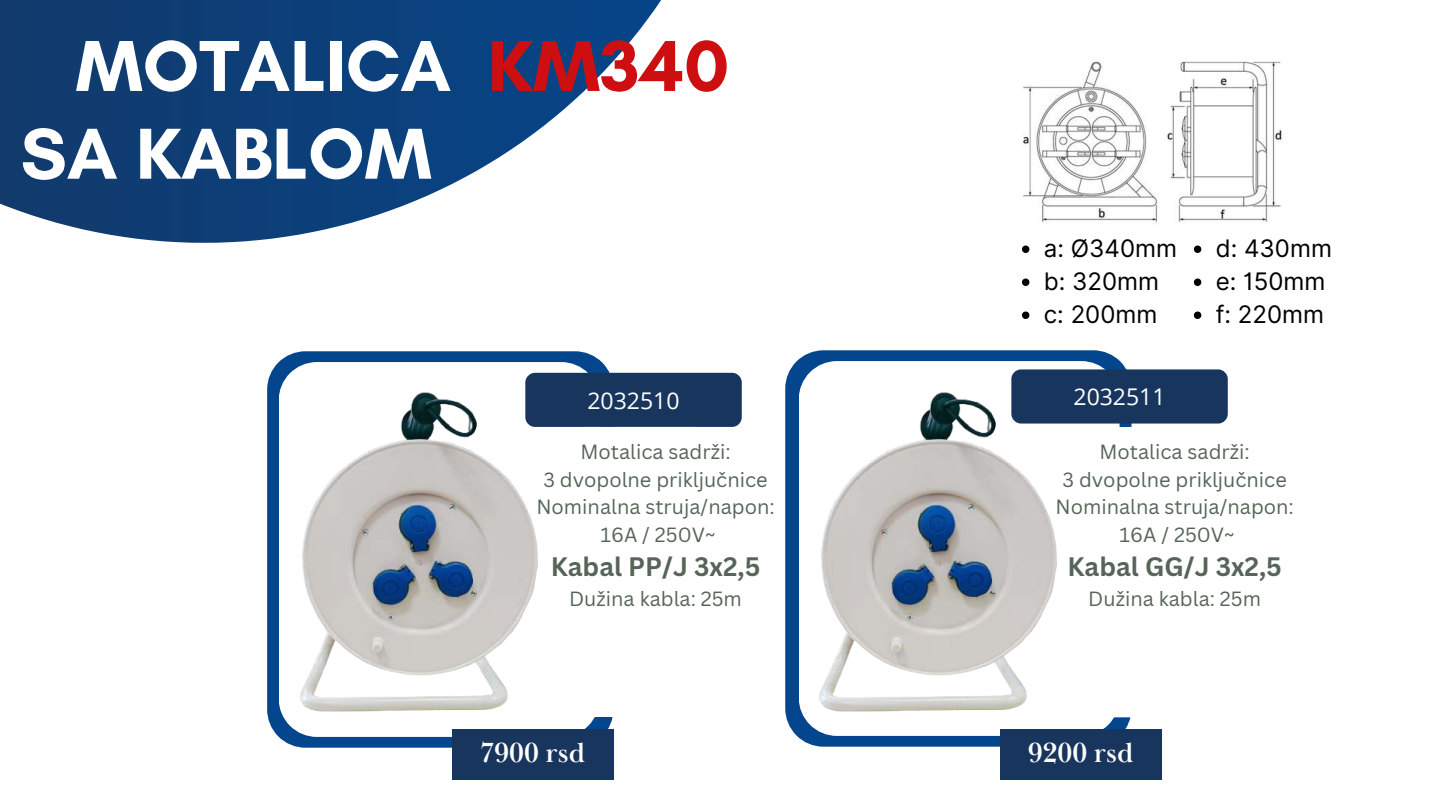
<style>
.page{position:relative;width:1440px;height:810px;background:#fff}
.page>*{position:absolute;margin:0;border:0;box-sizing:border-box;transform-origin:0 0}
.t1{font:700 73.4px/87.8px "Glacial Indifference";color:#fff}
.t2{font:700 28.4px "Baskerville Display PT";color:#fff}
.t3{font:700 26px "Canva Sans";color:#566557}
.t4{font:24.1px/33px "Inter";color:#000}
.t5{font:23px "Open Sans";color:#fff}
.t6{font:20px/27.8px "Canva Sans";color:#566557;text-align:center}
.s1{color:#cd0f12}
</style>
<div class="page">
<svg style="left:267px;top:351px;width:346px;height:397px;background:#1e5998"></svg>
<svg style="left:279px;top:362px;width:321px;height:375px"></svg>
<div style="left:525px;top:373px;width:217px;height:54px;background:#18355d;border-radius:10px"></div>
<svg style="left:785px;top:350px;width:346px;height:397px;background:#1c5898"></svg>
<svg style="left:799px;top:361px;width:321px;height:375px"></svg>
<div style="left:1011px;top:369px;width:217px;height:55px;background:#18355d;border-radius:10px"></div>
<img style="left:1023px;top:61px;width:259px;height:163px">
<svg style="left:1022px;top:246px;width:7px;height:7px"></svg>
<svg style="left:1022px;top:279px;width:7px;height:7px"></svg>
<svg style="left:1022px;top:312px;width:7px;height:7px"></svg>
<svg style="left:1194px;top:246px;width:7px;height:7px"></svg>
<svg style="left:1194px;top:279px;width:7px;height:7px"></svg>
<svg style="left:1194px;top:312px;width:7px;height:7px"></svg>
<svg style="left:1068px;top:427px;width:63px;height:290px"></svg>
<svg style="left:548px;top:427px;width:65px;height:290px"></svg>
<div style="left:452px;top:729px;width:161px;height:50px;background:#18355d"></div>
<div style="left:1000px;top:729px;width:161px;height:50px;background:#18355d"></div>
<img style="left:290px;top:377px;width:258px;height:352px">
<img style="left:809px;top:377px;width:259px;height:352px">
<svg style="left:0;top:0;width:661px;height:243px;fill:#0e407b"></svg>
<h1 class="t1" style="left:21px;top:21px;width:710px;text-indent:55px">MOTALICA <span class="s1">KM340<br></span>SA KABLOM</h1>
<p class="t4" style="left:1044px;top:232px;width:135px">a: Ø340mm b: 320mm c: 200mm</p>
<p class="t4" style="left:1216px;top:232px;width:118px">d: 430mm e: 150mm f: 220mm</p>
<p class="t5" style="left:587px;top:384px;width:94px">2032510</p>
<p class="t5" style="left:1074px;top:381px;width:94px">2032511</p>
<p class="t6" style="left:536px;top:437px;width:240px">Motalica sadrži:<br>3 dvopolne priključnice<br>Nominalna struja/napon:<br>16A / 250V~</p>
<h3 class="t3" style="left:551px;top:548px;width:211px">Kabal PP/J 3x2,5</h3>
<p class="t6" style="left:569px;top:584px;width:174px">Dužina kabla: 25m</p>
<p class="t6" style="left:1056px;top:437px;width:240px">Motalica sadrži:<br>3 dvopolne priključnice<br>Nominalna struja/napon:<br>16A / 250V~</p>
<h3 class="t3" style="left:1067px;top:548px;width:216px">Kabal GG/J 3x2,5</h3>
<p class="t6" style="left:1088px;top:584px;width:174px">Dužina kabla: 25m</p>
<h2 class="t2" style="left:480px;top:735px;width:106px">7900 rsd</h2>
<h2 class="t2" style="left:1028px;top:735px;width:107px">9200 rsd</h2>
</div>
